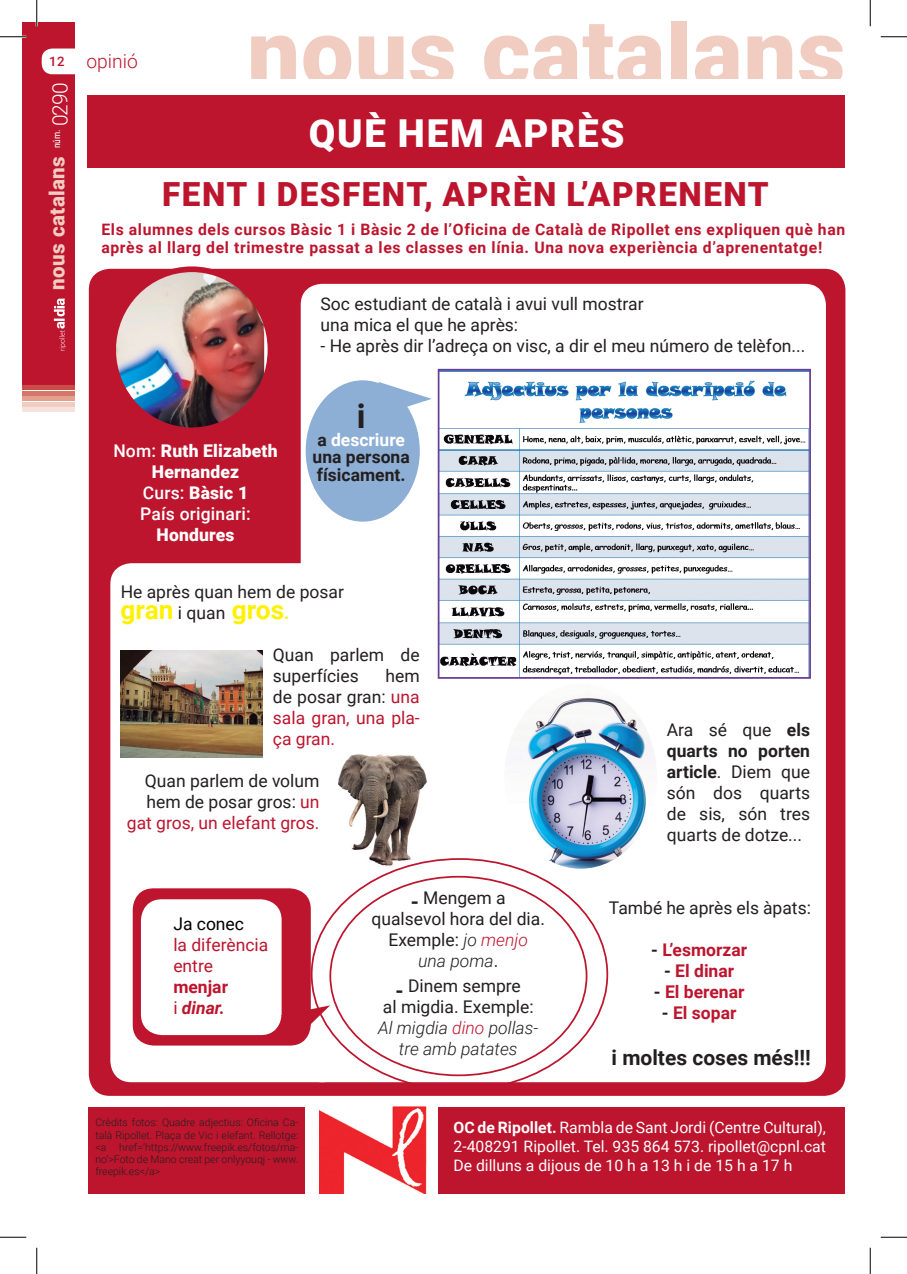
<style>
.page{position:relative;width:907px;height:1274px;background:#fff}
.page>*{position:absolute;margin:0;border:0;box-sizing:border-box;transform-origin:0 0}
.t1{font:900 93.8px "Roboto";letter-spacing:.01em;color:#f1ccc1}
.t2{font:900 38.5px "Roboto";letter-spacing:.045em;color:#fff}
.t3{font:900 33.25px "Roboto";letter-spacing:.045em;color:#bd152e}
.t4{font:700 33.25px "Roboto";color:#231f20}
.t5{font:700 26.25px "Roboto";color:#fff101}
.t6{font:700 21px "Roboto";color:#231f20}
.t7{font:900 21px "Roboto";letter-spacing:.02em;color:#f1ccc1}
.t8{font:300 21px "Roboto";color:#fff}
.t9{font:300 19.25px "Roboto";color:#bd152e}
.t10{font:17.5px/21px "Roboto";color:#231f20}
.t11{font:900 17.5px/21px "Roboto";letter-spacing:.01em;color:#fff;text-align:center}
.t12{font:17.5px/21px "Roboto";color:#bd152e;text-align:justify}
.t13{font:700 17.5px/21px "Roboto";color:#bd152e}
.t14{font:700 17.5px/17.7px "Roboto";color:#231f20}
.t15{font:17.5px "Roboto";color:#000}
.t16{font:700 15.75px/17.5px "Roboto";letter-spacing:.04em;color:#bd152e}
.t17{font:15.75px/19.2px "Roboto";color:#fff;text-align:justify}
.t18{font:500 13.12px "Roboto";color:#bd152e}
.t19{font:300 10.5px/12.2px "Roboto";color:#231f20;text-align:justify}
.t20{font:9.62px "Roboto Condensed";color:#fff}
.s1{font-weight:500}
.s2{color:#fff}
.s3{font-weight:400;font-size:17.5px;color:#231f20}
.s4{font-size:17.5px}
.s5{color:#231f20}
.s6{color:#bd152e}
.s7{font-weight:400}
.s8{font-style:italic}
.s9{font-weight:700;font-size:21px}
.s10{font-weight:300;font-style:italic}
.s11{font-weight:300;font-style:italic;color:#bd152e}
.s12{font-weight:700}
</style>
<div class="page">
<div style="left:22px;top:22px;width:52px;height:363px;background:#bd152e"></div>
<div style="left:22px;top:385px;width:53px;height:5px;background:#c94c4a"></div>
<div style="left:22px;top:396px;width:53px;height:5px;background:#e39f90"></div>
<div style="left:22px;top:407px;width:53px;height:5px;background:#f6e3dd"></div>
<div style="left:22px;top:391px;width:53px;height:5px;background:#d57669"></div>
<div style="left:22px;top:402px;width:53px;height:5px;background:#f1ccc1"></div>
<div style="left:42px;top:49px;width:126px;height:25px;background:#fff;border-radius:10px"></div>
<svg style="left:54px;top:298px;width:12px;height:53px"></svg>
<div style="left:89px;top:269px;width:756px;height:827px;background:#bd152e;border-radius:21px"></div>
<div style="left:301px;top:284px;width:525px;height:798px;background:#fff;border-radius:21px"></div>
<div style="left:110px;top:563px;width:234px;height:519px;background:#fff;border-radius:21px"></div>
<div style="left:87px;top:95px;width:757px;height:72px;background:#bd152e"></div>
<img style="left:117px;top:273px;width:147px;height:153px">
<div style="left:110px;top:266px;width:163px;height:167px;border:6px solid #bd152e;border-radius:50%"></div>
<div style="left:439px;top:1107px;width:406px;height:87px;background:#bd152e"></div>
<img style="left:441px;top:380px;width:367px;height:296px">
<div style="left:438px;top:369px;width:373px;height:310px;border:2px solid #673e98"></div>
<img style="left:121px;top:651px;width:142px;height:106px">
<div style="left:88px;top:1107px;width:217px;height:87px;background:#bd152e"></div>
<img style="left:320px;top:1106px;width:107px;height:88px">
<div style="left:133px;top:888px;width:178px;height:158px;background:#bd152e;border-radius:21px"></div>
<div style="left:141px;top:899px;width:141px;height:136px;background:#fff;border-radius:21px"></div>
<svg style="left:281px;top:1005px;width:49px;height:33px"></svg>
<div style="left:306px;top:380px;width:114px;height:142px;background:#8daed5;border-radius:50%"></div>
<svg style="left:379px;top:382px;width:53px;height:33px"></svg>
<img style="left:504px;top:698px;width:151px;height:171px">
<img style="left:338px;top:754px;width:100px;height:115px">
<hr style="left:0;top:36px;width:26px;height:2px;background:#fff">
<hr style="left:36px;top:0;width:2px;height:26px;background:#fff">
<svg style="left:0;top:36px;width:26px;height:1px"></svg>
<svg style="left:881px;top:36px;width:26px;height:1px"></svg>
<svg style="left:0;top:1237px;width:26px;height:1px"></svg>
<svg style="left:881px;top:1237px;width:26px;height:1px"></svg>
<svg style="left:36px;top:0;width:1px;height:26px"></svg>
<svg style="left:36px;top:1248px;width:1px;height:26px"></svg>
<svg style="left:870px;top:0;width:1px;height:26px"></svg>
<svg style="left:870px;top:1248px;width:1px;height:26px"></svg>
<p class="t18" style="left:49px;top:52px;width:17px">12</p>
<p class="t8" style="left:45px;top:126px;width:45px;rotate:-90deg">0290</p>
<p class="t20" style="left:50px;top:148px;width:21px;rotate:-90deg">núm.</p>
<p class="t7" style="left:42px;top:290px;width:135px;rotate:-90deg">nous catalans</p>
<p class="t9" style="left:86px;top:47px;width:53px">opinió</p>
<h1 class="t1" style="left:247px;top:-13px;width:600px">nous catalans</h1>
<h2 class="t2" style="left:309px;top:106px;width:317px">QUÈ HEM APRÈS</h2>
<h3 class="t3" style="left:162px;top:171px;width:608px">FENT I DESFENT, APRÈN L’APRENENT</h3>
<p class="t16" style="left:101px;top:220px;width:745px">Els alumnes dels cursos Bàsic 1 i Bàsic 2 de l’Oficina de Català de Ripollet ens expliquen què han après al llarg del trimestre passat a les classes en línia. Una nova experiència d’aprenentatge!</p>
<p class="t11" style="left:113px;top:440px;width:166px"><span class="s1">Nom:</span> Ruth Elizabeth<br>Hernandez<br><span class="s1">Curs:</span> Bàsic 1<br><span class="s1">País originari:</span></p>
<p class="t11" style="left:157px;top:524px;width:79px">Hondures</p>
<p class="t10" style="left:320px;top:293px;width:325px">Soc estudiant de català i avui vull mostrar una mica el que he après:</p>
<p class="t10" style="left:320px;top:335px;width:486px">- He après dir l’adreça on visc, a dir el meu número de telèfon...</p>
<h3 class="t4" style="left:357px;top:393px;width:10px">i</h3>
<p class="t14" style="left:313px;top:430px;width:99px">a <span class="s2">descriure </span>una persona físicament.</p>
<p class="t10" style="left:121px;top:581px;width:225px">He après quan hem de posar</p>
<h3 class="t5" style="left:121px;top:591px;width:170px">gran <span class="s3">i quan</span> gros<span class="s4">.</span></h3>
<p class="t10" style="left:273px;top:644px;width:148px">Quan parlem de superfícies</p>
<p class="t12" style="left:273px;top:665px;width:148px;text-indent:113px"><span class="s5">hem de posar gran:</span> una sala gran, una pla&shy;ça gran.</p>
<p class="t10" style="left:127px;top:770px;width:194px;text-align:right">Quan parlem de volum hem de posar gros: <span class="s6">un gat gros, un elefant gros.</span></p>
<p class="t15" style="left:173px;top:911px;width:72px">Ja conec</p>
<p class="t12" style="left:173px;top:933px;width:96px">la diferència entre</p>
<p class="t13" style="left:173px;top:975px;width:56px">menjar <span class="s7">i</span> <span class="s8">dinar.</span></p>
<p class="t10" style="left:371px;top:887px;width:175px;text-align:center"><span class="s9">-</span> Mengem a<br>qualsevol hora del dia.<br>Exemple: <span class="s10">jo</span> <span class="s11">menjo<br></span><span class="s10">una poma</span>.</p>
<p class="t10" style="left:378px;top:975px;width:162px;text-align:center"><span class="s9">-</span> Dinem sempre<br>al migdia. Exemple:<br><span class="s10">Al migdia</span> <span class="s11">dino</span> <span class="s10">pollas&shy;tre amb patates</span></p>
<p class="t10" style="left:667px;top:719px;width:145px;text-align:justify">Ara sé que <span class="s12">els quarts no porten article</span>. Diem que són dos quarts de sis, són tres quarts de dotze...</p>
<p class="t10" style="left:599px;top:897px;width:213px"><span class="s2">a</span>També he après els àpats:</p>
<p class="t13" style="left:651px;top:939px;width:97px"><span class="s5">-</span> L’esmorzar</p>
<p class="t13" style="left:664px;top:960px;width:72px"><span class="s5">-</span> El dinar</p>
<p class="t13" style="left:654px;top:981px;width:92px"><span class="s5">-</span> El berenar</p>
<p class="t13" style="left:662px;top:1002px;width:76px"><span class="s5">-</span> El sopar</p>
<p class="t6" style="left:611px;top:1043px;width:201px">i moltes coses més!!!</p>
<p class="t19" style="left:95px;top:1116px;width:204px">Crèdits fotos: Quadre adjectius: Oficina Ca&shy;talà Ripollet. Plaça de Vic i elefant. Rellotge: &lt;a href=’https://www.freepik.es/fotos/ma&shy;no’&gt;Foto de Mano creat per onlyyouqj - www. freepik.es&lt;/a&gt;</p>
<p class="t17" style="left:453px;top:1117px;width:374px"><span class="s12">OC de Ripollet.</span> Rambla de Sant Jordi (Centre Cultural), 2-408291 Ripollet. Tel. 935 864 573. ripollet@cpnl.cat De dilluns a dijous de 10 h a 13 h i de 15 h a 17 h</p>
</div>
